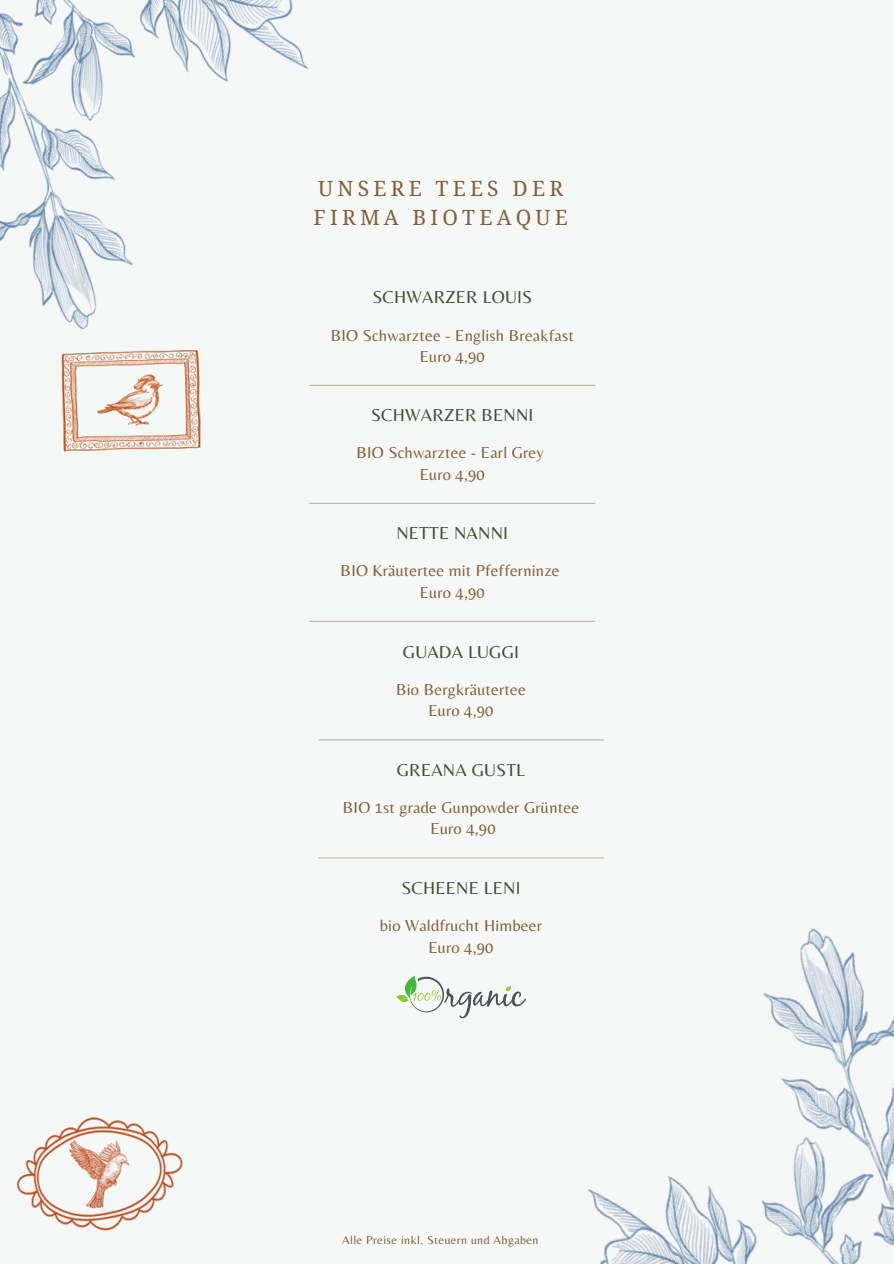
<style>
.page{position:relative;width:894px;height:1264px;background:#fff}
.page>*{position:absolute;margin:0;border:0;box-sizing:border-box;transform-origin:0 0}
.t1{font:21px/29.2px "Droid Serif";letter-spacing:.2em;color:#835f37}
.t2{font:18px "Belleza";letter-spacing:.01em;color:#474f2e}
.t3{font:16.5px/21.3px "Belleza";letter-spacing:.01em;color:#835f37;text-align:center}
.t4{font:12px "Belleza";letter-spacing:.035em;color:#835f37}
</style>
<div class="page">
<div style="left:0;top:0;width:893px;height:1263px;background:#f6f8f8"></div>
<img style="left:0;top:0;width:309px;height:330px">
<img style="left:588px;top:928px;width:305px;height:335px">
<img style="left:61px;top:350px;width:140px;height:102px">
<img style="left:16px;top:1117px;width:167px;height:114px">
<hr style="left:309px;top:385px;width:286px;height:1px;background:#c2b59b">
<hr style="left:309px;top:503px;width:286px;height:1px;background:#c2b59b">
<hr style="left:309px;top:620px;width:286px;height:2px;background:#c2b59b">
<hr style="left:318px;top:739px;width:285px;height:1px;background:#c2b59b">
<hr style="left:318px;top:857px;width:285px;height:1px;background:#c2b59b">
<svg style="left:396px;top:975px;width:130px;height:43px"></svg>
<p class="t1" style="left:313px;top:174px;width:256px">UNSERE TEES DER<br>FIRMA BIOTEAQUE</p>
<p class="t2" style="left:372px;top:286px;width:161px">SCHWARZER LOUIS</p>
<p class="t3" style="left:330px;top:324px;width:244px">BIO Schwarztee - English Breakfast<br>Euro 4,90</p>
<p class="t2" style="left:371px;top:404px;width:164px">SCHWARZER BENNI</p>
<p class="t3" style="left:356px;top:442px;width:189px">BIO Schwarztee - Earl Grey<br>Euro 4,90</p>
<p class="t2" style="left:396px;top:522px;width:113px">NETTE NANNI</p>
<p class="t3" style="left:340px;top:560px;width:220px">BIO Kräutertee mit Pfefferninze<br>Euro 4,90</p>
<p class="t2" style="left:403px;top:641px;width:118px">GUADA LUGGI</p>
<p class="t3" style="left:396px;top:678px;width:131px">Bio Bergkräutertee<br>Euro 4,90</p>
<p class="t2" style="left:397px;top:759px;width:130px">GREANA GUSTL</p>
<p class="t3" style="left:343px;top:796px;width:238px">BIO 1st grade Gunpowder Grüntee<br>Euro 4,90</p>
<p class="t2" style="left:401px;top:877px;width:121px">SCHEENE LENI</p>
<p class="t3" style="left:380px;top:914px;width:164px">bio Waldfrucht Himbeer<br>Euro 4,90</p>
<p class="t4" style="left:342px;top:1232px;width:198px">Alle Preise inkl. Steuern und Abgaben</p>
</div>
